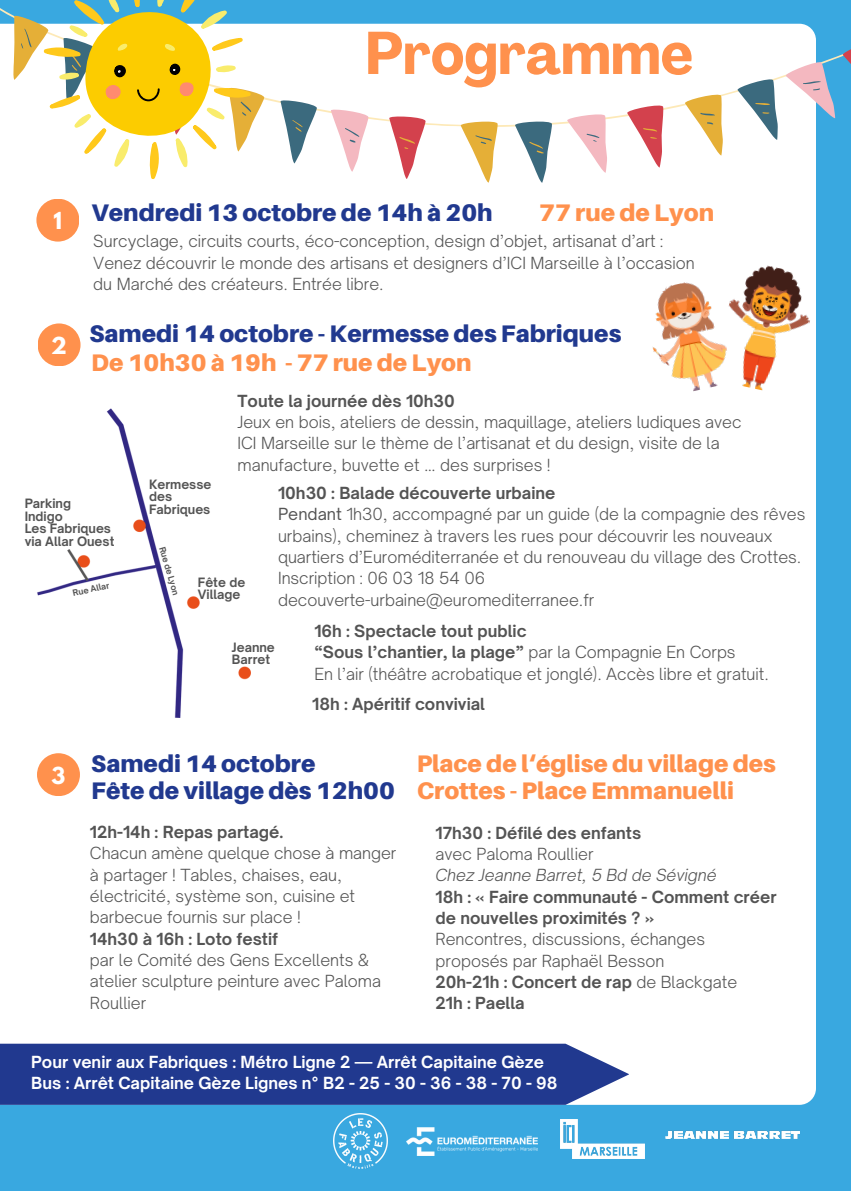
<style>
.page{position:relative;width:851px;height:1191px;background:#fff}
.page>*{position:absolute;margin:0;border:0;box-sizing:border-box;transform-origin:0 0}
.t1{font:700 condensed 59.4px "Agrandir";color:#ff914d}
.t2{font:900 24px "Aileron";color:#21398f}
.t3{font:900 24px/27px "Aileron";color:#ff914d}
.t4{font:700 20.8px "League Spartan";color:#fff}
.t5{font:300 16px/21.4px "Open Sauce One";color:#545454}
.t6{font:700 16px/21.4px "Open Sauce One";color:#545454}
.t7{font:700 16px "Open Sauce One";color:#fff}
.t8{font:italic 300 16px "Open Sauce One";color:#545454}
.t9{font:700 12.4px/12.4px "Open Sauce One";color:#545454}
.t10{font:700 8.2px "Open Sauce One";color:#545454}
.s1{font-weight:400}
.s2{font-weight:300}
</style>
<div class="page">
<div style="left:0;top:0;width:850px;height:1190px;background:#39a8e0"></div>
<div style="left:0;top:143px;width:815px;height:962px;background:#fff"></div>
<div style="left:36px;top:199px;width:43px;height:43px;background:#ff914d;border-radius:50%"></div>
<div style="left:38px;top:323px;width:42px;height:43px;background:#ff914d;border-radius:50%"></div>
<div style="left:37px;top:753px;width:43px;height:43px;background:#ff914d;border-radius:50%"></div>
<svg style="left:0;top:8px;width:816px;height:135px;fill:#fff"></svg>
<svg style="left:327px;top:107px;width:42px;height:65px;background:#f8dee1"></svg>
<svg style="left:563px;top:110px;width:45px;height:63px;background:#f9dfe3"></svg>
<svg style="left:457px;top:119px;width:41px;height:64px;background:#f1d9a2"></svg>
<svg style="left:680px;top:90px;width:44px;height:66px;background:#f2dcab"></svg>
<svg style="left:277px;top:98px;width:41px;height:66px;background:#a7bcc4"></svg>
<svg style="left:386px;top:115px;width:40px;height:65px;background:#eaa7ab"></svg>
<svg style="left:511px;top:118px;width:41px;height:65px;background:#a7bbc3"></svg>
<svg style="left:623px;top:101px;width:40px;height:67px;background:#eba9ad"></svg>
<svg style="left:733px;top:36px;width:117px;height:104px"></svg>
<svg style="left:12px;top:0;width:253px;height:180px;background:#e2dc9e"></svg>
<img style="left:560px;top:1119px;width:84px;height:39px">
<img style="left:406px;top:1127px;width:131px;height:28px">
<img style="left:333px;top:1113px;width:54px;height:56px">
<img style="left:659px;top:1084px;width:147px;height:56px">
<img style="left:712px;top:259px;width:104px;height:138px">
<img style="left:640px;top:277px;width:93px;height:121px">
<div style="left:0;top:362px;width:250px;height:356px;background:#fff"></div>
<div style="left:0;top:1044px;width:629px;height:61px;background:#21398f"></div>
<p class="t1" style="left:365px;top:29px;width:329px">Programme</p>
<p class="t4" style="left:54px;top:210px;width:10px">1</p>
<p class="t4" style="left:51px;top:335px;width:17px">2</p>
<p class="t2" style="left:91px;top:198px;width:403px">Vendredi 13 octobre de 14h à 20h</p>
<p class="t3" style="left:539px;top:199px;width:176px">77 rue de Lyon</p>
<p class="t5" style="left:93px;top:231px;width:571px">Surcyclage, circuits courts, éco-conception, design d’objet, artisanat d’art :</p>
<p class="t5" style="left:93px;top:252px;width:602px">Venez découvrir le monde des artisans et designers d’ICI Marseille à l’occasion</p>
<p class="t5" style="left:93px;top:273px;width:292px">du Marché des créateurs. Entrée libre.</p>
<p class="t2" style="left:89px;top:319px;width:533px">Samedi 14 octobre - Kermesse des Fabriques</p>
<p class="t3" style="left:91px;top:349px;width:382px">De 10h30 à 19h - 77 rue de Lyon</p>
<p class="t6" style="left:237px;top:390px;width:219px">Toute la journée dès 10h30</p>
<p class="t5" style="left:237px;top:411px;width:505px">Jeux en bois, ateliers de dessin, maquillage, ateliers ludiques avec<br>ICI Marseille sur le thème de l’artisanat et du design, visite de la manufacture, buvette et … des surprises !</p>
<p class="t9" style="left:25px;top:498px;width:48px">Parking</p>
<p class="t9" style="left:25px;top:510px;width:40px">Indigo</p>
<p class="t9" style="left:25px;top:522px;width:88px">Les Fabriques</p>
<p class="t9" style="left:25px;top:535px;width:91px">via Allar Ouest</p>
<p class="t10" style="left:72px;top:588px;width:39px;rotate:-12deg">Rue Allar</p>
<p class="t9" style="left:149px;top:478px;width:64px">Kermesse des<br>Fabriques</p>
<p class="t10" style="left:167px;top:545px;width:52px;rotate:74deg">Rue de Lyon</p>
<p class="t9" style="left:198px;top:576px;width:49px">Fête de<br>Village</p>
<p class="t6" style="left:278px;top:482px;width:279px">10h30 : Balade découverte urbaine</p>
<p class="t5" style="left:278px;top:503px;width:528px"><span class="s1">Pendant</span> 1h30, accompagné par un guide (de la compagnie des rêves urbains), cheminez à travers les rues pour découvrir les nouveaux quartiers d’Euroméditerranée et du renouveau du village des Crottes.</p>
<p class="t5" style="left:278px;top:567px;width:208px">Inscription : 06 03 18 54 06</p>
<p class="t5" style="left:278px;top:589px;width:318px">decouverte-urbaine@euromediterranee.fr</p>
<p class="t9" style="left:232px;top:641px;width:44px">Jeanne<br>Barret</p>
<p class="t6" style="left:314px;top:620px;width:214px">16h : Spectacle tout public</p>
<p class="t6" style="left:314px;top:642px;width:422px">“Sous l’chantier, la plage” <span class="s2">par la Compagnie En Corps</span></p>
<p class="t6" style="left:312px;top:693px;width:174px">18h : Apéritif convivial</p>
<p class="t5" style="left:314px;top:663px;width:456px">En l’air (théâtre acrobatique et jonglé). Accès libre et gratuit.</p>
<p class="t4" style="left:52px;top:765px;width:15px">3</p>
<p class="t2" style="left:91px;top:749px;width:225px">Samedi 14 octobre</p>
<p class="t2" style="left:91px;top:776px;width:305px">Fête de village dès 12h00</p>
<p class="t3" style="left:416px;top:750px;width:360px">Place de l‘église du village des<br>Crottes - Place Emmanuelli</p>
<p class="t6" style="left:90px;top:821px;width:195px">12h-14h : Repas partagé.</p>
<p class="t6" style="left:435px;top:822px;width:207px">17h30 : Défilé des enfants</p>
<p class="t5" style="left:90px;top:842px;width:308px">Chacun amène quelque chose à manger à partager ! Tables, chaises, eau, électricité, système son, cuisine et barbecue fournis sur place !</p>
<p class="t5" style="left:90px;top:949px;width:292px">par le Comité des Gens Excellents &amp; atelier sculpture peinture avec Paloma<br>Roullier</p>
<p class="t6" style="left:90px;top:928px;width:189px">14h30 à 16h : Loto festif</p>
<p class="t5" style="left:435px;top:843px;width:159px">avec Paloma Roullier</p>
<p class="t8" style="left:435px;top:865px;width:282px">Chez Jeanne Barret, 5 Bd de Sévigné</p>
<p class="t6" style="left:435px;top:886px;width:342px">18h : « Faire communauté - Comment créer de nouvelles proximités ? »</p>
<p class="t5" style="left:435px;top:928px;width:271px">Rencontres, discussions, échanges proposés par Raphaël Besson</p>
<p class="t6" style="left:435px;top:971px;width:303px">20h-21h : Concert de rap <span class="s2">de Blackgate</span></p>
<p class="t6" style="left:435px;top:992px;width:91px">21h : Paella</p>
<p class="t7" style="left:31px;top:1052px;width:514px">Pour venir aux Fabriques : Métro Ligne 2 — Arrêt Capitaine Gèze</p>
<p class="t7" style="left:31px;top:1073px;width:527px">Bus : Arrêt Capitaine Gèze Lignes n° B2 - 25 - 30 - 36 - 38 - 70 - 98</p>
</div>
